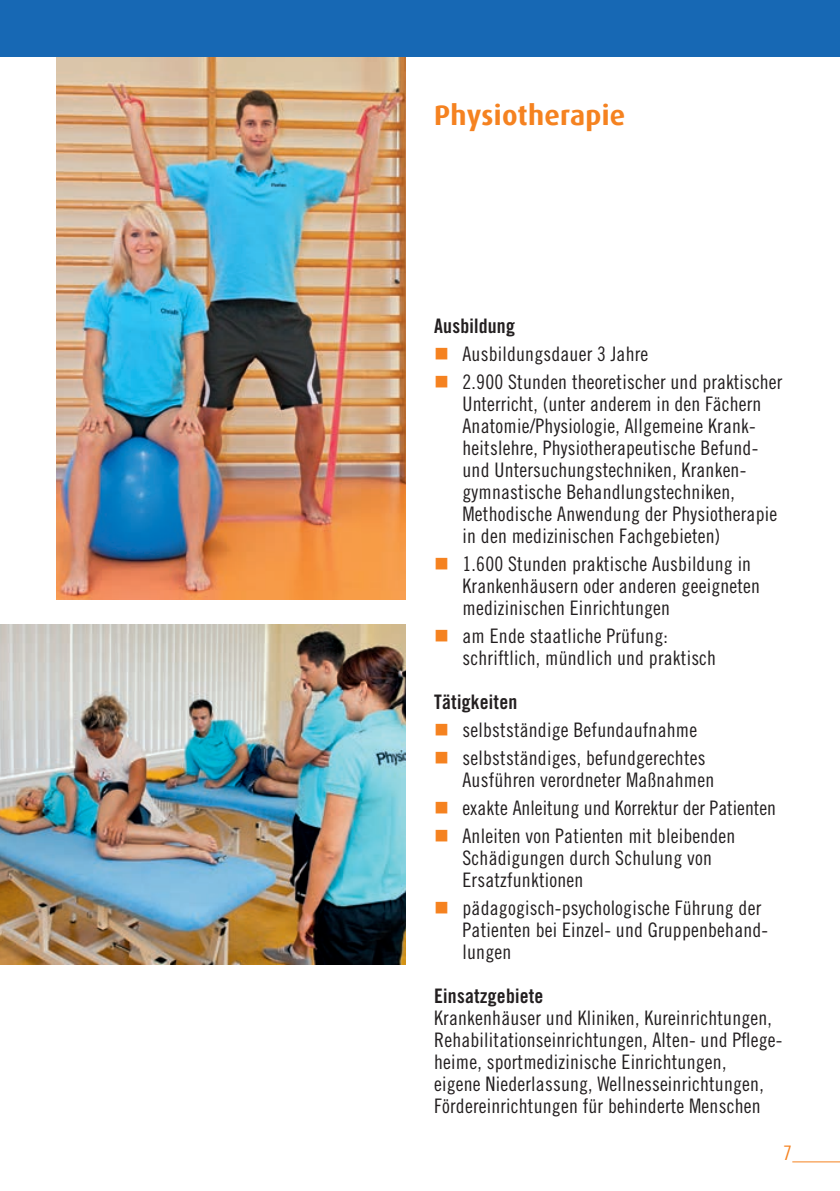
<style>
.page{position:relative;width:840px;height:1191px;background:#fff}
.page>*{position:absolute;margin:0;border:0;box-sizing:border-box;transform-origin:0 0}
.t1{font:700 28px "Dax";letter-spacing:.01em;color:#f58220}
.t2{font:20px/22px "Trade Gothic Cond Eighteen";letter-spacing:.01em;color:#231f20}
.t3{font:20px "Trade Gothic Bold Cond Twenty";letter-spacing:.01em;color:#231f20}
.t4{font:20px "Trade Gothic Cond Eighteen";color:#f58220}
.s1{color:#f58220}
</style>
<div class="page">
<hr style="left:791px;top:1161px;width:48px;height:1px;background:#f58220">
<img style="left:57px;top:57px;width:348px;height:543px">
<img style="left:0;top:624px;width:405px;height:340px">
<div style="left:0;top:0;width:839px;height:57px;background:#1768b4"></div>
<h1 class="t1" style="left:434px;top:99px;width:192px">Physiotherapie</h1>
<p class="t3" style="left:434px;top:313px;width:82px">Ausbildung</p>
<p class="t2" style="left:434px;top:342px;width:215px"><span class="s1">■</span> Ausbildungsdauer 3 Jahre</p>
<p class="t2" style="left:462px;top:370px;width:321px;text-indent:-28px"><span class="s1">■</span> 2.900 Stunden theoretischer und praktischer Unterricht, (unter anderem in den Fächern Anatomie/Physiologie, Allgemeine Krank&shy;heitslehre, Physiotherapeutische Befund&shy;und Untersuchungstechniken, Kranken&shy;gymnastische Behandlungstechniken, Methodische Anwendung der Physiotherapie in den medizinischen Fachgebieten)</p>
<p class="t2" style="left:462px;top:552px;width:299px;text-indent:-28px"><span class="s1">■</span> 1.600 Stunden praktische Ausbildung in<br>Krankenhäusern oder anderen geeigneten medizinischen Einrichtungen</p>
<p class="t2" style="left:462px;top:624px;width:255px;text-indent:-28px"><span class="s1">■</span> am Ende staatliche Prüfung: schriftlich, mündlich und praktisch</p>
<p class="t3" style="left:434px;top:689px;width:85px">Tätigkeiten</p>
<p class="t2" style="left:434px;top:718px;width:264px"><span class="s1">■</span> selbstständige Befundaufnahme</p>
<p class="t2" style="left:462px;top:746px;width:253px;text-indent:-28px"><span class="s1">■</span> selbstständiges, befundgerechtes<br>Ausführen verordneter Maßnahmen</p>
<p class="t2" style="left:434px;top:796px;width:343px"><span class="s1">■</span> exakte Anleitung und Korrektur der Patienten</p>
<p class="t2" style="left:462px;top:824px;width:274px;text-indent:-28px"><span class="s1">■</span> Anleiten von Patienten mit bleibenden<br>Schädigungen durch Schulung von<br>Ersatzfunktionen</p>
<p class="t2" style="left:462px;top:896px;width:307px;text-indent:-28px"><span class="s1">■</span> pädagogisch-psychologische Führung der<br>Patienten bei Einzel- und Gruppenbehand&shy;lungen</p>
<p class="t3" style="left:434px;top:983px;width:111px">Einsatzgebiete</p>
<p class="t2" style="left:434px;top:1006px;width:349px">Krankenhäuser und Kliniken, Kureinrichtungen, Rehabilitationseinrichtungen, Alten- und Pflege&shy;heime, sportmedizinische Einrichtungen,<br>eigene Niederlassung, Wellnesseinrichtungen, Fördereinrichtungen für behinderte Menschen</p>
<p class="t4" style="left:782px;top:1140px;width:10px">7</p>
</div>
